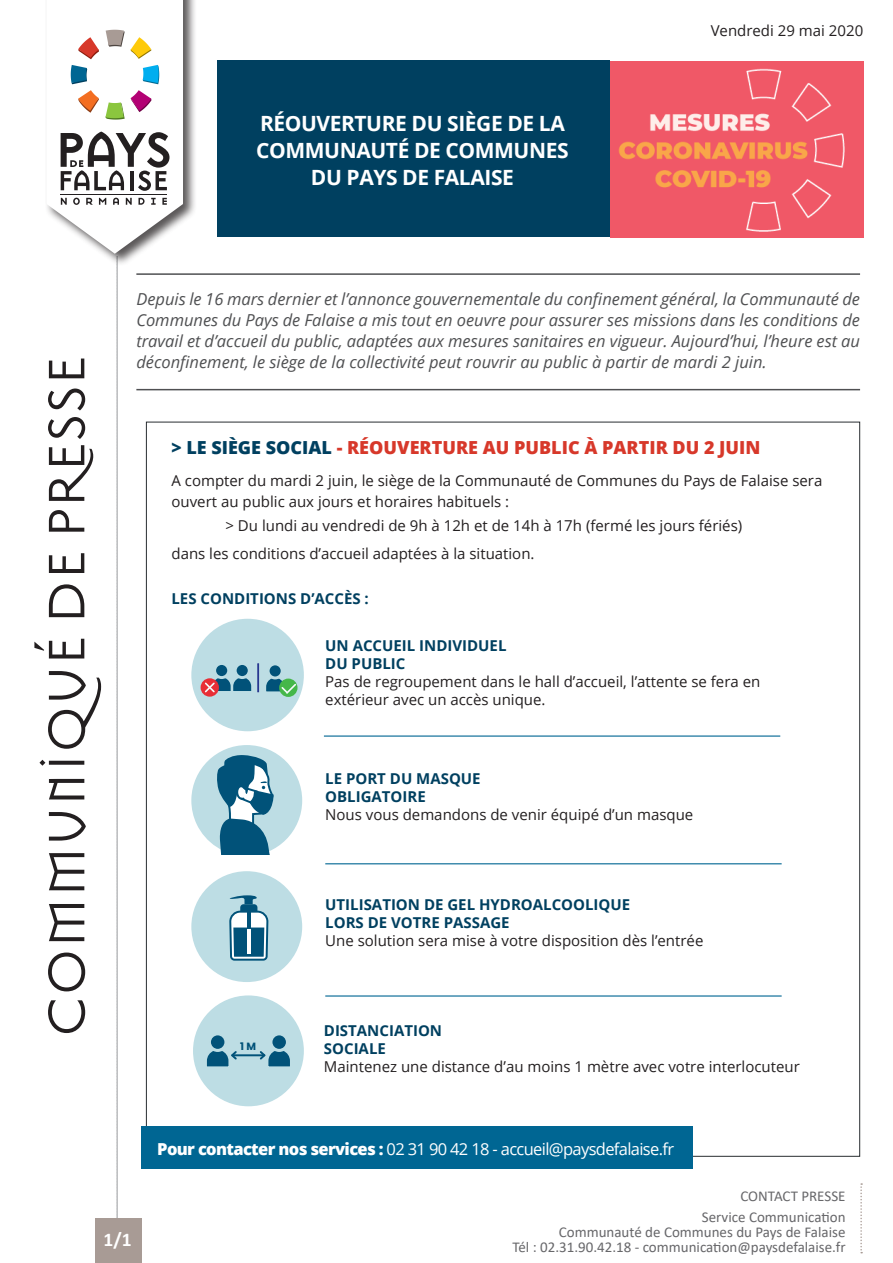
<style>
.page{position:relative;width:893px;height:1263px;background:#fff}
.page>*{position:absolute;margin:0;border:0;box-sizing:border-box;transform-origin:0 0}
.t1{font:57px "Mason Sans";color:#231f20}
.t2{font:700 21px/27px "Open Sans";letter-spacing:-.02em;color:#fff;text-align:center}
.t3{font:700 19.5px "Calibri";color:#fff}
.t4{font:800 18px "Open Sans";color:#d7382a}
.t5{font:italic 16.5px/21px "Open Sans";color:#4f5052;text-align:justify}
.t6{font:16.5px "Open Sans";letter-spacing:-.04em;color:#fff}
.t7{font:15px/21px "Open Sans";color:#231f20}
.t8{font:700 15px/18px "Open Sans";color:#004060}
.t9{font:15px/21px "Calibri";color:#67676a;text-align:right}
.t10{font:700 10.5px "Poppins";color:#015279}
.s1{color:#004060}
.s2{font-weight:800}
</style>
<div class="page">
<div style="left:95px;top:1219px;width:47px;height:44px;background:#a89b95"></div>
<div style="left:45px;top:0;width:152px;height:267px;background:#231f20;opacity:.75"></div>
<svg style="left:47px;top:0;width:136px;height:1219px"></svg>
<svg style="left:860px;top:1183px;width:2px;height:70px"></svg>
<hr style="left:136px;top:273px;width:724px;height:2px;background:#4f5052">
<hr style="left:136px;top:389px;width:724px;height:1px;background:#4f5052">
<div style="left:217px;top:61px;width:392px;height:176px;background:#004060"></div>
<img style="left:611px;top:61px;width:252px;height:176px">
<div style="left:191px;top:619px;width:113px;height:112px;background:#bddde4;border-radius:50%"></div>
<div style="left:215px;top:664px;width:13px;height:13px;background:#015279;border-radius:50%"></div>
<div style="left:214px;top:663px;width:15px;height:15px;border:2px solid #bddde4;border-radius:50%"></div>
<div style="left:236px;top:664px;width:13px;height:13px;background:#015279;border-radius:50%"></div>
<div style="left:235px;top:663px;width:15px;height:15px;border:2px solid #bddde4;border-radius:50%"></div>
<div style="left:269px;top:664px;width:13px;height:13px;background:#015279;border-radius:50%"></div>
<div style="left:268px;top:663px;width:15px;height:15px;border:2px solid #bddde4;border-radius:50%"></div>
<svg style="left:201px;top:678px;width:18px;height:19px"></svg>
<svg style="left:203px;top:674px;width:49px;height:20px"></svg>
<svg style="left:279px;top:678px;width:18px;height:19px"></svg>
<svg style="left:266px;top:675px;width:32px;height:20px"></svg>
<div style="left:257px;top:663px;width:2px;height:29px;border:1px solid #283890"></div>
<div style="left:142px;top:1126px;width:551px;height:43px;background:#006693"></div>
<svg style="left:191px;top:745px;width:111px;height:109px"></svg>
<div style="left:191px;top:871px;width:111px;height:111px;background:#bddde4;border-radius:50%"></div>
<svg style="left:229px;top:895px;width:40px;height:87px"></svg>
<hr style="left:247px;top:912px;width:3px;height:15px;background:#015279">
<hr style="left:247px;top:929px;width:3px;height:25px;background:#fff">
<div style="left:193px;top:995px;width:111px;height:111px;background:#bddde4;border-radius:50%"></div>
<div style="left:210px;top:1034px;width:15px;height:16px;background:#015279;border-radius:50%"></div>
<div style="left:209px;top:1033px;width:17px;height:18px;border:2px solid #bddde4;border-radius:50%"></div>
<div style="left:271px;top:1034px;width:16px;height:16px;background:#015279;border-radius:50%"></div>
<div style="left:270px;top:1033px;width:18px;height:18px;border:2px solid #bddde4;border-radius:50%"></div>
<hr style="left:232px;top:1054px;width:32px;height:2px;background:#015279">
<svg style="left:258px;top:1047px;width:32px;height:20px"></svg>
<svg style="left:206px;top:1047px;width:33px;height:20px"></svg>
<hr style="left:324px;top:735px;width:456px;height:2px;background:#006693">
<hr style="left:325px;top:863px;width:457px;height:1px;background:#006693">
<hr style="left:325px;top:995px;width:457px;height:1px;background:#006693">
<h2 class="t2" style="left:256px;top:109px;width:314px">RÉOUVERTURE DU SIÈGE DE LA<br>COMMUNAUTÉ DE COMMUNES<br>DU PAYS DE FALAISE</h2>
<p class="t7" style="left:711px;top:19px;width:154px">Vendredi 29 mai 2020</p>
<h1 class="t1" style="left:33px;top:1037px;width:684px;rotate:-90deg">COMMUNIQUÉ DE PRESSE</h1>
<p class="t5" style="left:136px;top:288px;width:725px">Depuis le 16 mars dernier et l’annonce gouvernementale du confinement général, la Communauté de Communes du Pays de Falaise a mis tout en oeuvre pour assurer ses missions dans les conditions de travail et d’accueil du public, adaptées aux mesures sanitaires en vigueur. Aujourd’hui, l’heure est au déconfinement, le siège de la collectivité peut rouvrir au public à partir de mardi 2 juin.</p>
<p class="t4" style="left:171px;top:434px;width:590px"><span class="s1">&gt; LE SIÈGE SOCIAL</span> - RÉOUVERTURE AU PUBLIC À PARTIR DU 2 JUIN</p>
<p class="t7" style="left:171px;top:469px;width:652px">A compter du mardi 2 juin, le siège de la Communauté de Communes du Pays de Falaise sera ouvert au public aux jours et horaires habituels :</p>
<p class="t7" style="left:171px;top:511px;width:572px;line-height:28.5px;text-indent:54px">&gt; Du lundi au vendredi de 9h à 12h et de 14h à 17h (fermé les jours fériés) dans les conditions d’accueil adaptées à la situation.</p>
<p class="t8" style="left:171px;top:589px;width:199px">LES CONDITIONS D’ACCÈS :</p>
<p class="t8" style="left:325px;top:637px;width:38px">UN ACCUEI</p>
<p class="t8" style="left:407px;top:637px;width:22px">L INDIVIDUE</p>
<p class="t8" style="left:498px;top:637px;width:10px">L</p>
<p class="t8" style="left:325px;top:655px;width:73px">DU PUBLIC</p>
<p class="t7" style="left:325px;top:673px;width:437px;line-height:18px">Pas de regroupement dans le hall d’accueil, l’attente se fera en extérieur avec un accès unique.</p>
<p class="t8" style="left:325px;top:769px;width:157px">LE PORT DU MASQUE<br>OBLIGATOIRE</p>
<p class="t7" style="left:325px;top:803px;width:370px">Nous vous demandons de venir équipé d’un masque</p>
<p class="t10" style="left:240px;top:1040px;width:17px">1 M</p>
<p class="t8" style="left:325px;top:895px;width:306px">UTILISATION DE GEL HYDROALCOOLIQUE<br>LORS DE VOTRE PASSAGE</p>
<p class="t7" style="left:325px;top:929px;width:380px">Une solution sera mise à votre disposition dès l’entrée</p>
<p class="t8" style="left:324px;top:1021px;width:120px">DISTANCIATION<br>SOCIALE</p>
<p class="t7" style="left:324px;top:1056px;width:477px">Maintenez une distance d’au moins 1 mètre avec votre interlocuteur</p>
<p class="t6" style="left:157px;top:1138px;width:518px"><span class="s2">POUR CONTACTER NOS SERVICES :</span> 02 31 90 42 18 - accueil@paysdefalaise.fr</p>
<h3 class="t3" style="left:103px;top:1225px;width:30px">1/1</h3>
<p class="t9" style="left:702px;top:1185px;width:145px">CONTACT PRESSE<br>Service Communication</p>
<p class="t9" style="left:512px;top:1224px;width:335px;line-height:15px">Communauté de Communes du Pays de Falaise<br>Tél : 02.31.90.42.18 - communication@paysdefalaise.fr</p>
</div>
